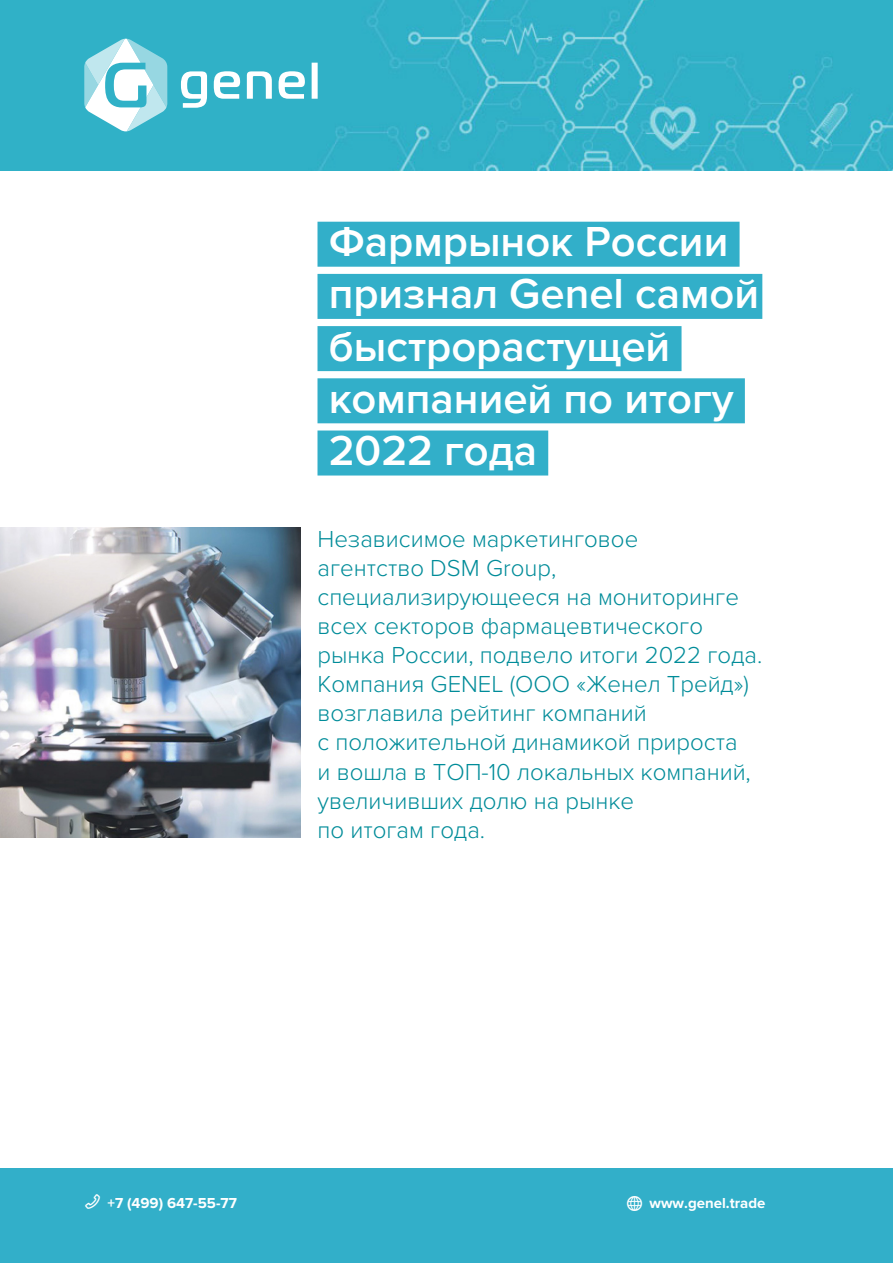
<style>
.page{position:relative;width:893px;height:1263px;background:#fff}
.page>*{position:absolute;margin:0;border:0;box-sizing:border-box;transform-origin:0 0}
.t1{font:600 43.5px/52.2px "Proxima Nova";color:#fff}
.t2{font:300 24px/29.1px "Proxima Nova";color:#008c99}
.t3{font:700 15px "Proxima Nova";color:#fff}
</style>
<div class="page">
<div style="left:0;top:1168px;width:893px;height:95px;background:#32afc9"></div>
<img style="left:0;top:0;width:893px;height:170px">
<svg style="left:181px;top:63px;width:137px;height:45px"></svg>
<svg style="left:84px;top:39px;width:83px;height:92px"></svg>
<div style="left:317px;top:222px;width:423px;height:45px;background:#32afc9"></div>
<div style="left:317px;top:274px;width:445px;height:45px;background:#32afc9"></div>
<div style="left:317px;top:326px;width:364px;height:45px;background:#32afc9"></div>
<div style="left:317px;top:378px;width:428px;height:45px;background:#32afc9"></div>
<div style="left:317px;top:430px;width:231px;height:45px;background:#32afc9"></div>
<img style="left:0;top:527px;width:300px;height:311px">
<h1 class="t1" style="left:329px;top:216px;width:432px">Фармрынок России признал Genel самой быстрорастущей компанией по итогу<br>2022 года</h1>
<p class="t2" style="left:317px;top:524px;width:446px">Независимое маркетинговое<br>агентство DSM Group, специализирующееся на мониторинге всех секторов фармацевтического рынка России, подвело итоги 2022 года.<br>Компания GENEL (ООО «Женел Трейд») возглавила рейтинг компаний<br>с положительной динамикой прироста<br>и вошла в ТОП-10 локальных компаний, увеличивших долю на рынке<br>по итогам года.</p>
<p class="t3" style="left:108px;top:1194px;width:131px">+7 (499) 647-55-77</p>
<p class="t3" style="left:650px;top:1194px;width:117px">www.genel.trade</p>
</div>
